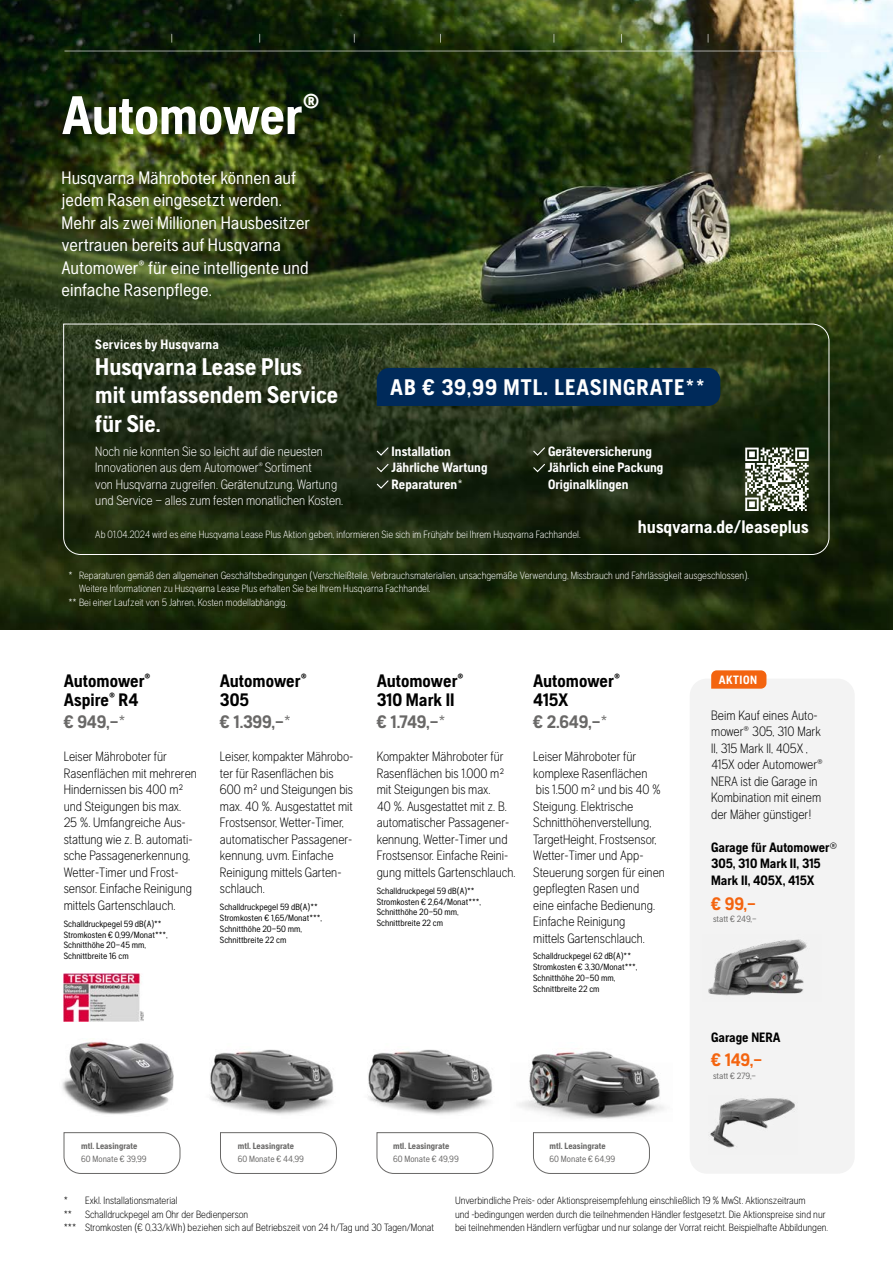
<style>
.page{position:relative;width:893px;height:1263px;background:#fff}
.page>*{position:absolute;margin:0;border:0;box-sizing:border-box;transform-origin:0 0}
.t1{font:700 54px "Husqvarna Gothic";letter-spacing:-.005em;color:#fff}
.Produktbezeichnung{font:700 24px "Husqvarna Gothic";color:#fff}
.Aktion-Bubble{font:700 22.5px "Husqvarna Gothic";letter-spacing:.045em;color:#fff}
.Einleitung_13_16{font:18px/22.5px "Husqvarna Gothic";color:#fff}
.H_Produkte{font:700 18px/19.5px "Husqvarna Gothic";color:#000}
.Preis{font:700 18px "Husqvarna Gothic";color:#696867}
.H_Produkte-2{font:700 18px "Husqvarna Gothic";color:#fff}
.Preis-2{font:700 18px "Husqvarna Gothic";color:#f3640f}
.Fließtext{font:300 13.5px/16.5px "Husqvarna Gothic";color:#000}
.Fließtext-2{font:300 13.5px/16.5px "Husqvarna Gothic";color:#fff}
.Fließtext-3{font:700 13.5px/16.5px "Husqvarna Gothic";color:#fff}
.Fließtext-4{font:700 13.5px/16.5px "Husqvarna Gothic";color:#000}
.Beschreibung{font:700 13.5px "Husqvarna Gothic";letter-spacing:.01em;color:#fff}
.Aktion-Bubble-2{font:700 12px "Husqvarna Gothic";letter-spacing:.045em;color:#fff}
.Fließtext-5{font:300 10.5px "Husqvarna Gothic";color:#fff}
.Klein{font:300 10.5px/13.5px "Husqvarna Gothic";color:#000}
.Fließtext-6{font:300 10.5px/13.5px "Husqvarna Gothic";color:#000}
.Produktdetails{font:9px/10.8px "Husqvarna Gothic";color:#000}
.Fließtext-7{font:9px/10.8px "Husqvarna Gothic";color:#000}
.UVP{font:9px "Husqvarna Gothic";color:#696867}
.UVP-2{font:700 9px "Husqvarna Gothic";color:#696867}
.s1{font-weight:300}
</style>
<div class="page">
<div style="left:690px;top:679px;width:165px;height:495px;background:#f3f3f3;border-radius:17px"></div>
<img style="left:0;top:0;width:893px;height:629px">
<svg style="left:63px;top:324px;width:766px;height:231px;background:#233016"></svg>
<svg style="left:220px;top:1132px;width:117px;height:42px"></svg>
<svg style="left:64px;top:1132px;width:116px;height:42px"></svg>
<svg style="left:533px;top:1132px;width:117px;height:42px"></svg>
<svg style="left:376px;top:1132px;width:117px;height:42px"></svg>
<img style="left:62px;top:1041px;width:112px;height:74px">
<img style="left:210px;top:1049px;width:124px;height:66px">
<img style="left:368px;top:1049px;width:125px;height:66px">
<svg style="left:376px;top:446px;width:14px;height:11px"></svg>
<svg style="left:376px;top:463px;width:14px;height:10px"></svg>
<svg style="left:376px;top:479px;width:14px;height:11px"></svg>
<svg style="left:532px;top:446px;width:14px;height:11px"></svg>
<svg style="left:532px;top:463px;width:14px;height:10px"></svg>
<img style="left:519px;top:1051px;width:145px;height:68px">
<svg style="left:745px;top:448px;width:64px;height:63px"></svg>
<svg style="left:711px;top:670px;width:55px;height:19px"></svg>
<img style="left:710px;top:1098px;width:85px;height:50px">
<img style="left:708px;top:939px;width:99px;height:57px">
<img style="left:64px;top:973px;width:79px;height:48px">
<div style="left:377px;top:368px;width:343px;height:38px;background:#002a5a"></div>
<svg style="left:618px;top:34px;width:4px;height:8px"></svg>
<hr style="left:64px;top:51px;width:766px;height:1px;background:#fff">
<h1 class="t1" style="left:62px;top:84px;width:260px">Automower<sup>®</sup></h1>
<p class="Einleitung_13_16" style="left:62px;top:166px;width:250px">Husqvarna Mähroboter können auf jedem Rasen eingesetzt werden.<br>Mehr als zwei Millionen Hausbesitzer vertrauen bereits auf Husqvarna<br>Automower<sup>®</sup> für eine intelligente und einfache Rasenpflege.</p>
<p class="Beschreibung" style="left:95px;top:336px;width:125px">Services by Husqvarna</p>
<p class="Produktbezeichnung" style="left:95px;top:353px;width:208px">Husqvarna Lease Plus</p>
<p class="Produktbezeichnung" style="left:95px;top:381px;width:244px">mit umfassendem Service</p>
<p class="Produktbezeichnung" style="left:95px;top:409px;width:67px">für Sie.</p>
<p class="Fließtext-2" style="left:95px;top:443px;width:249px">Noch nie konnten Sie so leicht auf die neuesten Innovationen aus dem Automower<sup>®</sup> Sortiment<br>von Husqvarna zugreifen. Gerätenutzung. Wartung und Service – alles zum festen monatlichen Kosten.</p>
<p class="Aktion-Bubble" style="left:390px;top:374px;width:316px">AB € 39,99 MTL. LEASINGRATE**</p>
<p class="Fließtext-3" style="left:392px;top:443px;width:61px">Installation</p>
<p class="Fließtext-3" style="left:392px;top:459px;width:97px">Jährliche Wartung</p>
<p class="Fließtext-3" style="left:392px;top:476px;width:73px">Reparaturen<span class="s1">*</span></p>
<p class="Fließtext-3" style="left:548px;top:443px;width:105px">Geräteversicherung</p>
<p class="Fließtext-3" style="left:548px;top:459px;width:117px">Jährlich eine Packung<br>Originalklingen</p>
<p class="Fließtext-5" style="left:95px;top:528px;width:487px">Ab 01.04.2024 wird es eine Husqvarna Lease Plus Aktion geben, informieren Sie sich im Frühjahr bei Ihrem Husqvarna Fachhandel.</p>
<p class="H_Produkte-2" style="left:638px;top:516px;width:172px">husqvarna.de/leaseplus</p>
<p class="Fließtext-5" style="left:68px;top:569px;width:682px">* Reparaturen gemäß den allgemeinen Geschäftsbedingungen (Verschleißteile, Verbrauchsmaterialien, unsachgemäße Verwendung, Missbrauch und Fahrlässigkeit ausgeschlossen).</p>
<p class="Fließtext-5" style="left:79px;top:583px;width:353px">Weitere Informationen zu Husqvarna Lease Plus erhalten Sie bei Ihrem Husqvarna Fachhandel.</p>
<p class="Fließtext-5" style="left:68px;top:596px;width:220px">** Bei einer Laufzeit von 5 Jahren, Kosten modellabhängig.</p>
<p class="H_Produkte" style="left:64px;top:671px;width:88px">Automower<sup>®<br></sup>Aspire<sup>®</sup> R4</p>
<p class="Preis" style="left:64px;top:711px;width:63px">€ 949,–<span class="s1">*</span></p>
<p class="Fließtext" style="left:64px;top:748px;width:135px">Leiser Mähroboter für<br>Rasenflächen mit mehreren<br>Hindernissen bis 400 m² und Steigungen bis max.<br>25 %. Umfangreiche Aus&shy;stattung wie z. B. automati&shy;sche Passagenerkennung,<br>Wetter-Timer und Frost&shy;sensor. Einfache Reinigung mittels Gartenschlauch.</p>
<p class="Produktdetails" style="left:64px;top:918px;width:106px">Schalldruckpegel 59 dB(A)**<br>Stromkosten € 0,99/Monat***,<br>Schnitthöhe 20–45 mm,<br>Schnittbreite 16 cm</p>
<p class="H_Produkte" style="left:220px;top:671px;width:88px">Automower<sup>®<br></sup>305</p>
<p class="Preis" style="left:220px;top:711px;width:73px">€ 1.399,–<span class="s1">*</span></p>
<p class="Fließtext" style="left:220px;top:748px;width:135px">Leiser, kompakter Mährobo&shy;ter für Rasenflächen bis<br>600 m² und Steigungen bis max. 40 %. Ausgestattet mit<br>Frostsensor, Wetter-Timer, automatischer Passagener&shy;kennung, uvm. Einfache<br>Reinigung mittels Garten&shy;schlauch.</p>
<p class="Produktdetails" style="left:220px;top:902px;width:104px">Schalldruckpegel 59 dB(A)**<br>Stromkosten € 1,65/Monat***,<br>Schnitthöhe 20–50 mm,<br>Schnittbreite 22 cm</p>
<p class="H_Produkte" style="left:377px;top:671px;width:88px">Automower<sup>®<br></sup>310 Mark II</p>
<p class="Preis" style="left:377px;top:711px;width:70px">€ 1.749,–<span class="s1">*</span></p>
<p class="Fließtext" style="left:377px;top:748px;width:140px">Kompakter Mähroboter für<br>Rasenflächen bis 1.000 m² mit Steigungen bis max.<br>40 %. Ausgestattet mit z. B. automatischer Passagener&shy;kennung, Wetter-Timer und<br>Frostsensor. Einfache Reini&shy;gung mittels Gartenschlauch.</p>
<p class="Produktdetails" style="left:377px;top:885px;width:106px">Schalldruckpegel 59 dB(A)**<br>Stromkosten € 2,64/Monat***,<br>Schnitthöhe 20–50 mm,<br>Schnittbreite 22 cm</p>
<p class="H_Produkte" style="left:533px;top:671px;width:88px">Automower<sup>®<br></sup>415X</p>
<p class="Preis" style="left:533px;top:711px;width:76px">€ 2.649,–<span class="s1">*</span></p>
<p class="Fließtext" style="left:533px;top:748px;width:133px">Leiser Mähroboter für komplexe Rasenflächen<br>bis 1.500 m² und bis 40 %<br>Steigung. Elektrische<br>Schnitthöhenverstellung,<br>TargetHeight, Frostsensor,<br>Wetter-Timer und App-<br>Steuerung sorgen für einen gepflegten Rasen und<br>eine einfache Bedienung.<br>Einfache Reinigung<br>mittels Gartenschlauch.</p>
<p class="Fließtext-7" style="left:533px;top:950px;width:106px">Schalldruckpegel 62 dB(A)**<br>Stromkosten € 3,30/Monat***,<br>Schnitthöhe 20–50 mm,<br>Schnittbreite 22 cm</p>
<p class="UVP-2" style="left:81px;top:1141px;width:58px">mtl. Leasingrate</p>
<p class="UVP" style="left:81px;top:1153px;width:67px">60 Monate € 39,99</p>
<p class="UVP-2" style="left:238px;top:1141px;width:58px">mtl. Leasingrate</p>
<p class="UVP" style="left:238px;top:1153px;width:68px">60 Monate € 44,99</p>
<p class="UVP-2" style="left:393px;top:1141px;width:58px">mtl. Leasingrate</p>
<p class="UVP" style="left:393px;top:1153px;width:67px">60 Monate € 49,99</p>
<p class="UVP-2" style="left:550px;top:1141px;width:58px">mtl. Leasingrate</p>
<p class="UVP" style="left:550px;top:1153px;width:67px">60 Monate € 64,99</p>
<p class="Aktion-Bubble-2" style="left:719px;top:673px;width:40px">AKTION</p>
<p class="Fließtext" style="left:711px;top:707px;width:113px">Beim Kauf eines Auto&shy;mower<sup>®</sup> 305, 310 Mark<br>II, 315 Mark II, 405X ,<br>415X oder Automower<sup>®<br></sup>NERA ist die Garage in<br>Kombination mit einem der Mäher günstiger!</p>
<p class="Fließtext-4" style="left:711px;top:839px;width:128px">Garage für Automower<span class="s1">®<br></span>305, 310 Mark II, 315<br>Mark II, 405X, 415X</p>
<p class="Preis-2" style="left:711px;top:893px;width:46px">€ 99,–</p>
<p class="UVP" style="left:713px;top:914px;width:45px">statt € 249,–</p>
<p class="Fließtext-4" style="left:711px;top:1028px;width:71px">Garage NERA</p>
<p class="Preis-2" style="left:711px;top:1050px;width:53px">€ 149,–</p>
<p class="UVP" style="left:713px;top:1071px;width:45px">statt € 279,–</p>
<p class="Fließtext-6" style="left:64px;top:1194px;width:186px">* Exkl. Installationsmaterial<br>** Schalldruckpegel am Ohr der Bedienperson</p>
<p class="Fließtext-6" style="left:64px;top:1221px;width:372px">*** Stromkosten (€ 0,33/kWh) beziehen sich auf Betriebszeit von 24 h/Tag und 30 Tagen/Monat</p>
<p class="Klein" style="left:455px;top:1194px;width:375px">Unverbindliche Preis- oder Aktionspreisempfehlung einschließlich 19 % MwSt. Aktionszeitraum<br>und -bedingungen werden durch die teilnehmenden Händler festgesetzt. Die Aktionspreise sind nur bei teilnehmenden Händlern verfügbar und nur solange der Vorrat reicht. Beispielhafte Abbildungen.</p>
</div>
